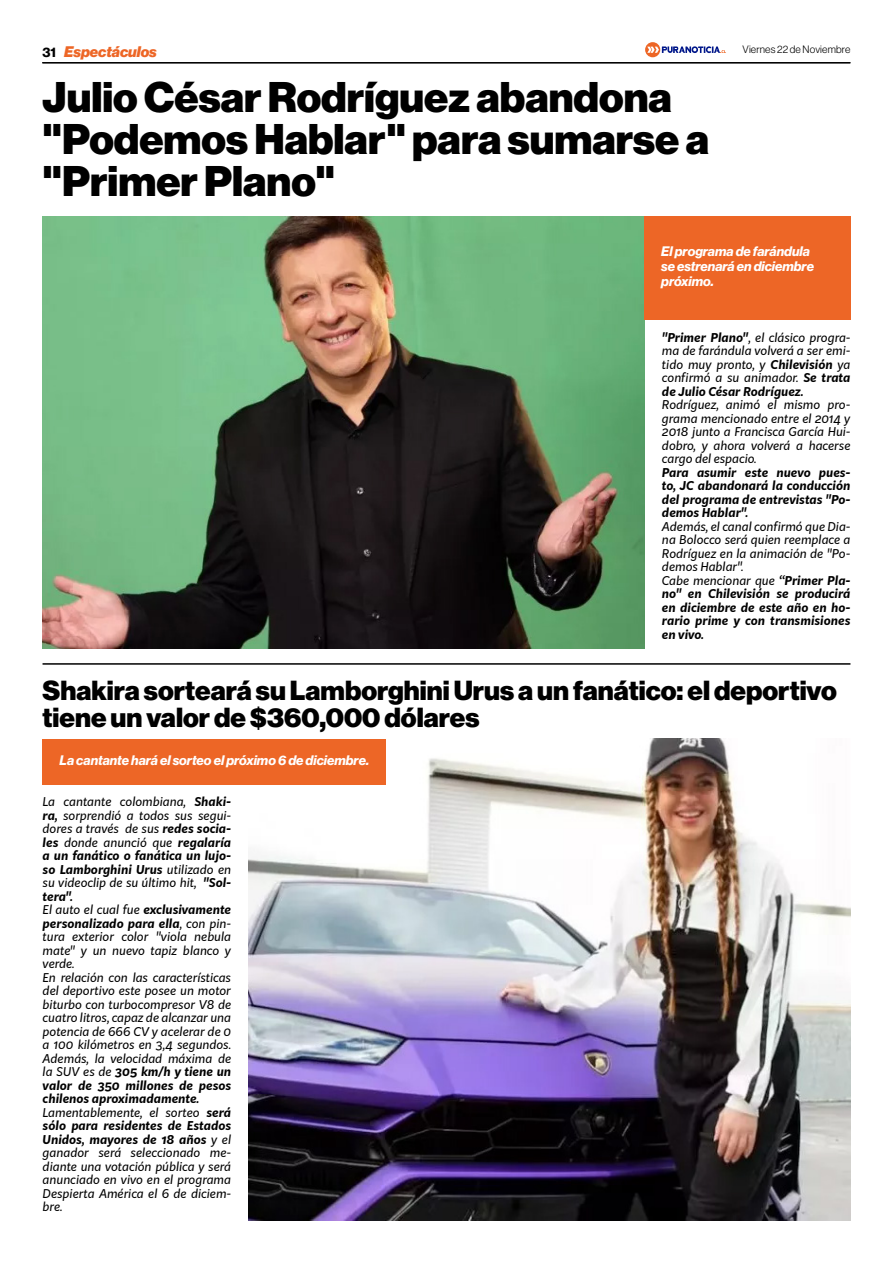
<style>
.page{position:relative;width:893px;height:1263px;background:#fff}
.page>*{position:absolute;margin:0;border:0;box-sizing:border-box;transform-origin:0 0}
.t1{font:900 42px/42px "Neue Haas Display";color:#000}
.t2{font:900 27px/27px "Neue Haas Display";color:#000}
.t3{font:italic 900 15px "Neue Haas Display";color:#ed6626}
.t4{font:italic 700 13.5px/15px "Neue Haas Display";color:#fff}
.t5{font:13.5px "N Haas Grotesk DS Pro 75 Bd";color:#000}
.t6{font:italic 12px/13.5px "Kit Sans";color:#000}
.t7{font:italic 700 12px/13.5px "Kit Sans";color:#000;text-align:justify}
.t8{font:10.5px "N Haas Grotesk DS Pro 45 Lt";letter-spacing:.02em;color:#000}
.s1{font-weight:700}
</style>
<div class="page">
<hr style="left:42px;top:62px;width:808px;height:1px;background:#000">
<svg style="left:645px;top:42px;width:81px;height:15px"></svg>
<hr style="left:43px;top:663px;width:807px;height:2px;background:#000">
<img style="left:249px;top:739px;width:601px;height:481px">
<div style="left:43px;top:739px;width:343px;height:45px;background:#ed6626"></div>
<img style="left:43px;top:216px;width:601px;height:432px">
<div style="left:644px;top:216px;width:206px;height:103px;background:#ed6626"></div>
<p class="t5" style="left:42px;top:45px;width:15px">31</p>
<p class="t3" style="left:64px;top:43px;width:94px">Espectáculos</p>
<p class="t8" style="left:742px;top:43px;width:109px">Viernes 22 de Noviembre</p>
<h1 class="t1" style="left:43px;top:77px;width:668px">Julio César Rodríguez abandona "Podemos Hablar" para sumarse a "Primer Plano"</h1>
<p class="t4" style="left:661px;top:244px;width:154px">El programa de farándula se estrenará en diciembre próximo.</p>
<p class="t6" style="left:662px;top:330px;width:190px;text-align:justify"><span class="s1">"Primer Plano"</span>, el clásico progra&shy;ma de farándula volverá a ser emi&shy;tido muy pronto, y <span class="s1">Chilevisión</span> ya confirmó a su animador. <span class="s1">Se trata de Julio César Rodríguez.</span></p>
<p class="t6" style="left:662px;top:397px;width:190px;text-align:justify">Rodríguez, animó el mismo pro&shy;grama mencionado entre el 2014 y 2018 junto a Francisca García Hui&shy;dobro, y ahora volverá a hacerse cargo del espacio.</p>
<p class="t7" style="left:662px;top:465px;width:190px">Para asumir este nuevo pues&shy;to, JC abandonará la conducción del programa de entrevistas "Po&shy;demos Hablar".</p>
<p class="t6" style="left:662px;top:519px;width:190px">Además, el canal confirmó que Dia&shy;na Bolocco será quien reemplace a<br>Rodríguez en la animación de "Po&shy;demos Hablar".<br>Cabe mencionar que <span class="s1">“Primer Pla&shy;no" en Chilevisión se producirá en diciembre de este año en ho&shy;rario prime y con transmisiones en vivo.</span></p>
<h2 class="t2" style="left:43px;top:678px;width:796px">Shakira sorteará su Lamborghini Urus a un fanático: el deportivo tiene un valor de $360,000 dólares</h2>
<p class="t4" style="left:60px;top:753px;width:311px">La cantante hará el sorteo el próximo 6 de diciembre.</p>
<p class="t6" style="left:43px;top:794px;width:190px">La cantante colombiana, <span class="s1">Shaki&shy;ra,</span> sorprendió a todos sus segui&shy;dores a través de sus <span class="s1">redes socia&shy;les</span> donde anunció que <span class="s1">regalaría a un fanático o fanática un lujo&shy;so Lamborghini Urus</span> utilizado en su videoclip de su último hit, <span class="s1">"Sol&shy;tera".<br></span>El auto el cual fue <span class="s1">exclusivamente personalizado para ella</span>, con pin&shy;tura exterior color "viola nebula mate" y un nuevo tapiz blanco y verde.<br>En relación con las características del deportivo este posee un motor biturbo con turbocompresor V8 de cuatro litros, capaz de alcanzar una potencia de 666 CV y acelerar de 0 a 100 kilómetros en 3,4 segundos.<br>Además, la velocidad máxima de la SUV es de <span class="s1">305 km/h y tiene un valor de 350 millones de pesos chilenos aproximadamente.<br></span>Lamentablemente, el sorteo <span class="s1">será sólo para residentes de Estados<br>Unidos, mayores de 18 años</span> y el ganador será seleccionado me&shy;diante una votación pública y será anunciado en vivo en el programa<br>Despierta América el 6 de diciem&shy;bre.</p>
</div>
